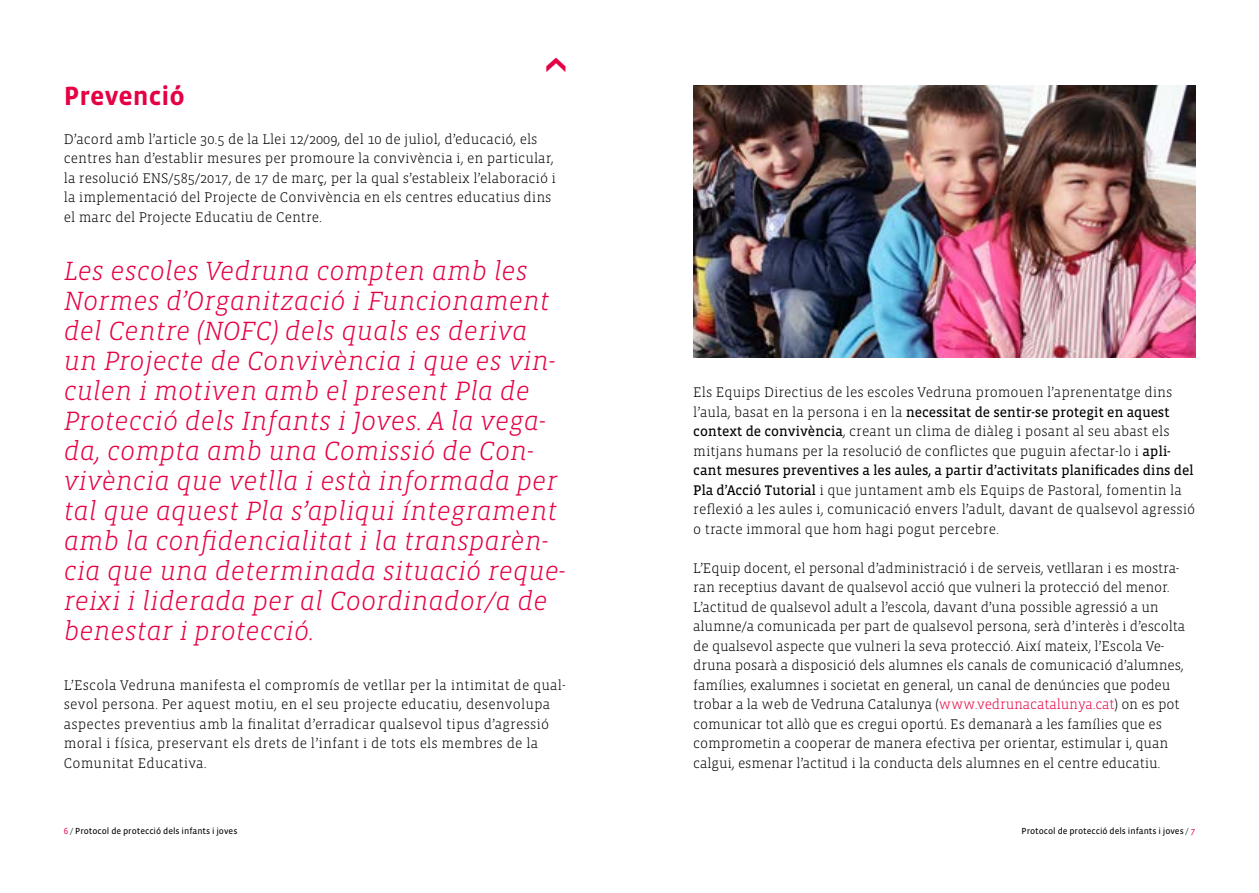
<style>
.page{position:relative;width:1259px;height:893px;background:#fff}
.page>*{position:absolute;margin:0;border:0;box-sizing:border-box;transform-origin:0 0}
.t1{font:700 42px "Vista Sans OT";color:#e50043}
.t2{font:italic 300 27px/30px "Vista Slab OT";color:#e50043}
.t3{font:700 27px "Vista Sans OT";color:#e50043}
.t4{font:300 14.25px/19.5px "Vista Slab OT";color:#000}
.t5{font:9px "Vista Sans OT";color:#000}
.s1{font-weight:400}
.s2{color:#e50043}
.s3{font-weight:300}
</style>
<div class="page">
<img style="left:693px;top:85px;width:502px;height:273px">
<h1 class="t1" style="left:531px;top:74px;width:20px;rotate:-90deg">&gt;</h1>
<h2 class="t3" style="left:64px;top:82px;width:122px">Prevenció</h2>
<p class="t4" style="left:64px;top:129px;width:494px">D’acord amb l’article 30.5 de la Llei 12/2009, del 10 de juliol, d’educació, els centres han d’establir mesures per promoure la convivència i, en particular, la resolució ENS/585/2017, de 17 de març, per la qual s’estableix l’elaboració i la implementació del Projecte de Convivència en els centres educatius dins el marc del Projecte Educatiu de Centre.</p>
<p class="t2" style="left:64px;top:256px;width:503px">Les escoles Vedruna compten amb les Normes d’Organització i Funcionament del Centre (NOFC) dels quals es deriva un Projecte de Convivència i que es vin&shy;culen i motiven amb el present Pla de Protecció dels Infants i Joves. A la vega&shy;da, compta amb una Comissió de Con&shy;vivència que vetlla i està informada per tal que aquest Pla s’apliqui íntegrament amb la confidencialitat i la transparèn&shy;cia que una determinada situació reque&shy;reixi i liderada per al Coordinador/a de benestar i protecció.</p>
<p class="t4" style="left:64px;top:675px;width:503px">L’Escola Vedruna manifesta el compromís de vetllar per la intimitat de qual&shy;sevol persona. Per aquest motiu, en el seu projecte educatiu, desenvolupa aspectes preventius amb la finalitat d’erradicar qualsevol tipus d’agressió moral i física, preservant els drets de l’infant i de tots els membres de la Comunitat Educativa.</p>
<p class="t4" style="left:693px;top:383px;width:503px">Els Equips Directius de les escoles Vedruna promouen l’aprenentatge dins l’aula, basat en la persona i en la <span class="s1">necessitat de sentir-se protegit en aquest context de convivència</span>, creant un clima de diàleg i posant al seu abast els mitjans humans per la resolució de conflictes que puguin afectar-lo i <span class="s1">apli&shy;cant mesures preventives a les aules, a partir d’activitats planificades dins del Pla d’Acció Tutorial</span> i que juntament amb els Equips de Pastoral, fomentin la reflexió a les aules i, comunicació envers l’adult, davant de qualsevol agressió o tracte immoral que hom hagi pogut percebre.</p>
<p class="t4" style="left:693px;top:558px;width:493px">L’Equip docent, el personal d’administració i de serveis, vetllaran i es mostra&shy;ran receptius davant de qualsevol acció que vulneri la protecció del menor.<br>L’actitud de qualsevol adult a l’escola, davant d’una possible agressió a un alumne/a comunicada per part de qualsevol persona, serà d’interès i d’escolta de qualsevol aspecte que vulneri la seva protecció. Així mateix, l’Escola Ve&shy;druna posarà a disposició dels alumnes els canals de comunicació d’alumnes, famílies, exalumnes i societat en general, un canal de denúncies que podeu trobar a la web de Vedruna Catalunya (<span class="s2">www.vedrunacatalunya.cat</span>) on es pot comunicar tot allò que es cregui oportú. Es demanarà a les famílies que es comprometin a cooperar de manera efectiva per orientar, estimular i, quan calgui, esmenar l’actitud i la conducta dels alumnes en el centre educatiu.</p>
<p class="t5" style="left:64px;top:826px;width:175px"><span class="s2">6</span> <span class="s3">/</span> Protocol de protecció dels infants i joves</p>
<p class="t5" style="left:1021px;top:826px;width:175px">Protocol de protecció dels infants i joves <span class="s3">/</span> <span class="s2">7</span></p>
</div>
